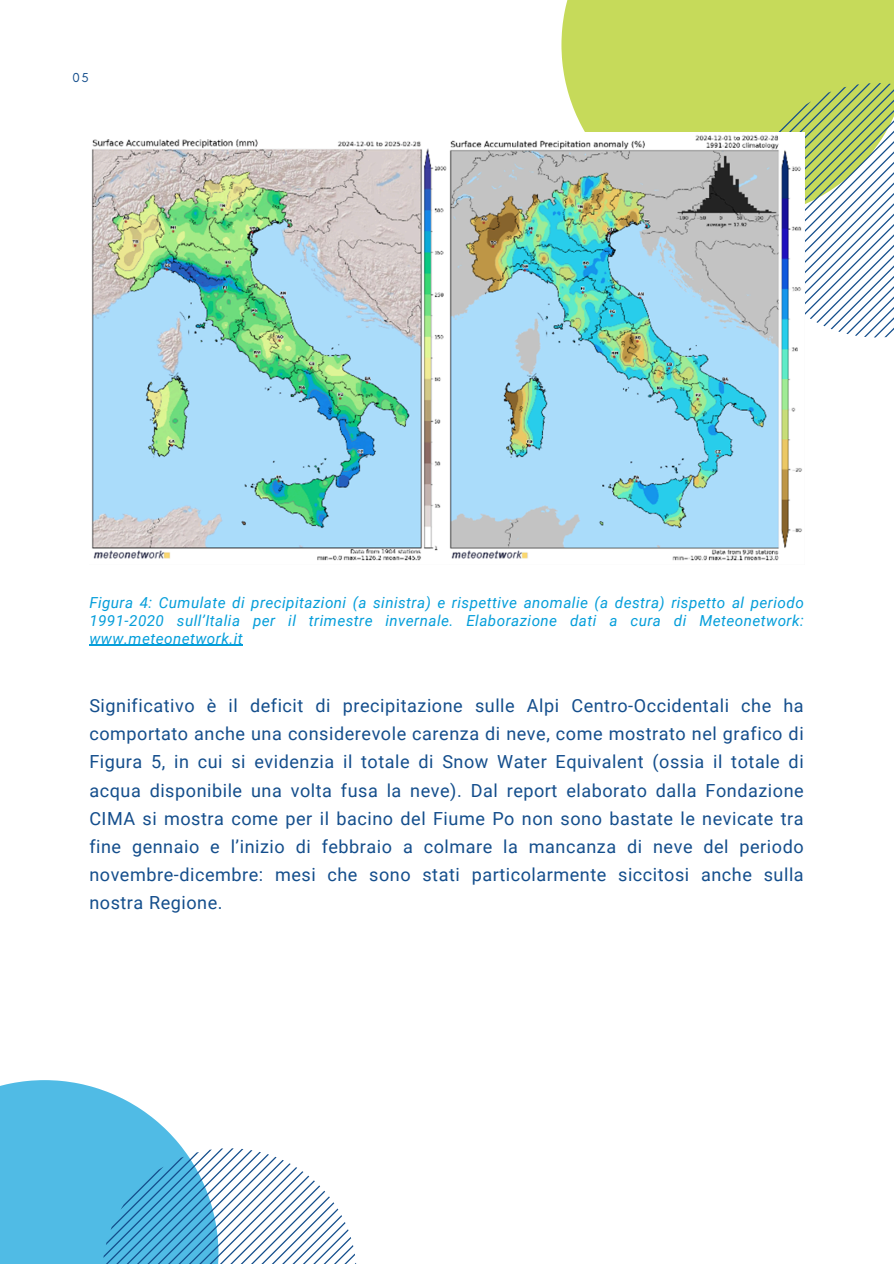
<style>
.page{position:relative;width:894px;height:1264px;background:#fff}
.page>*{position:absolute;margin:0;border:0;box-sizing:border-box;transform-origin:0 0}
.t1{font:18px/28.2px "Roboto";letter-spacing:.03em;color:#144e8c;text-align:justify}
.t2{font:italic 15.15px/18px "Roboto";letter-spacing:.03em;color:#059eda;text-align:justify}
.t3{font:13.2px "Glacial Indifference";color:#144e8c}
</style>
<div class="page">
<div style="left:561px;top:0;width:332px;height:219px;background:#c6da5a"></div>
<svg style="left:778px;top:83px;width:115px;height:254px"></svg>
<svg style="left:0;top:1080px;width:183px;height:183px;background:#65c3e8"></svg>
<svg style="left:102px;top:1148px;width:254px;height:115px"></svg>
<img style="left:91px;top:139px;width:356px;height:422px">
<img style="left:449px;top:132px;width:354px;height:429px">
<hr style="left:89px;top:645px;width:154px;height:1px;background:#059eda">
<p class="t3" style="left:73px;top:70px;width:18px">05</p>
<p class="t2" style="left:89px;top:593px;width:715px">Figura 4: Cumulate di precipitazioni (a sinistra) e rispettive anomalie (a destra) rispetto al periodo 1991-2020 sull’Italia per il trimestre invernale. Elaborazione dati a cura di Meteonetwork: www.meteonetwork.it</p>
<p class="t1" style="left:89px;top:692px;width:715px">Significativo è il deficit di precipitazione sulle Alpi Centro-Occidentali che ha comportato anche una considerevole carenza di neve, come mostrato nel grafico di Figura 5, in cui si evidenzia il totale di Snow Water Equivalent (ossia il totale di acqua disponibile una volta fusa la neve). Dal report elaborato dalla Fondazione CIMA si mostra come per il bacino del Fiume Po non sono bastate le nevicate tra fine gennaio e l’inizio di febbraio a colmare la mancanza di neve del periodo novembre-dicembre: mesi che sono stati particolarmente siccitosi anche sulla nostra Regione.</p>
</div>
